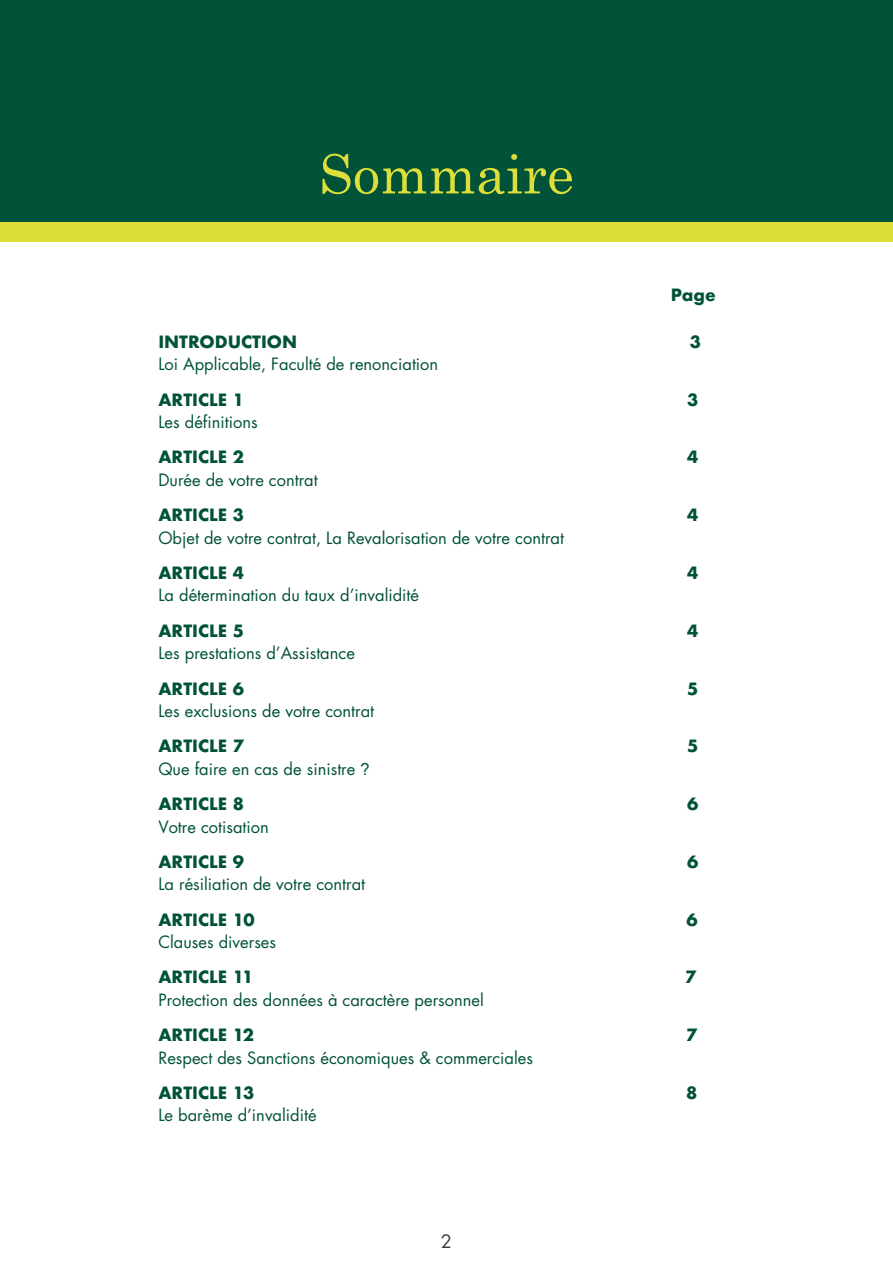
<style>
.page{position:relative;width:893px;height:1263px;background:#fff}
.page>*{position:absolute;margin:0;border:0;box-sizing:border-box;transform-origin:0 0}
.t1{font:54px "Century Schoolbook";color:#ddde3a}
.t2{font:18px "Futura";color:#3c3c3b}
.t3{font:16.5px/35.2px "Futura";color:#005239}
.t4{font:700 16.5px "Futura";color:#005239}
.s1{font-family:"Arial"}
.s2{font-weight:700}
</style>
<div class="page">
<div style="left:0;top:0;width:893px;height:223px;background:#005239"></div>
<div style="left:0;top:223px;width:893px;height:19px;background:#ddde3a"></div>
<h1 class="t1" style="left:319px;top:140px;width:257px">Sommaire</h1>
<p class="t4" style="left:671px;top:283px;width:46px">Page</p>
<p class="t4" style="left:158px;top:330px;width:140px">INTRODUCTION</p>
<p class="t4" style="left:690px;top:330px;width:13px">3</p>
<p class="t3" style="left:158px;top:346px;width:281px">Loi Applicable, Faculté de renonciation</p>
<p class="t4" style="left:158px;top:387px;width:87px">ARTICLE 1</p>
<p class="t4" style="left:687px;top:387px;width:13px">3</p>
<p class="t3" style="left:158px;top:404px;width:101px">Les définitions</p>
<p class="t4" style="left:158px;top:445px;width:87px">ARTICLE 2</p>
<p class="t4" style="left:687px;top:445px;width:13px">4</p>
<p class="t3" style="left:158px;top:462px;width:161px">Durée de votre contrat</p>
<p class="t4" style="left:158px;top:503px;width:87px">ARTICLE 3</p>
<p class="t4" style="left:687px;top:503px;width:13px">4</p>
<p class="t3" style="left:158px;top:520px;width:407px">Objet de votre contrat, La Revalorisation de votre contrat</p>
<p class="t4" style="left:158px;top:561px;width:87px">ARTICLE 4</p>
<p class="t4" style="left:687px;top:561px;width:13px">4</p>
<p class="t3" style="left:158px;top:577px;width:262px">La détermination du taux d’invalidité</p>
<p class="t4" style="left:158px;top:619px;width:87px">ARTICLE 5</p>
<p class="t4" style="left:687px;top:619px;width:13px">4</p>
<p class="t3" style="left:158px;top:635px;width:198px">Les prestations d’Assistance</p>
<p class="t4" style="left:158px;top:676px;width:87px">ARTICLE 6</p>
<p class="t4" style="left:687px;top:676px;width:13px">5</p>
<p class="t3" style="left:158px;top:693px;width:217px">Les exclusions de votre contrat</p>
<p class="t4" style="left:158px;top:734px;width:87px">ARTICLE 7</p>
<p class="t4" style="left:687px;top:734px;width:13px">5</p>
<p class="t3" style="left:158px;top:751px;width:213px">Que faire en cas de sinistre <span class="s1">?<br></span><span class="s2">ARTICLE 8</span></p>
<p class="t4" style="left:687px;top:792px;width:13px">6</p>
<p class="t3" style="left:158px;top:809px;width:112px">Votre cotisation</p>
<p class="t4" style="left:158px;top:850px;width:87px">ARTICLE 9</p>
<p class="t4" style="left:687px;top:850px;width:13px">6</p>
<p class="t3" style="left:158px;top:866px;width:208px">La résiliation de votre contrat</p>
<p class="t4" style="left:158px;top:907px;width:98px">ARTICLE 10</p>
<p class="t4" style="left:687px;top:907px;width:13px">6</p>
<p class="t3" style="left:158px;top:924px;width:119px">Clauses diverses</p>
<p class="t4" style="left:158px;top:965px;width:96px">ARTICLE 11</p>
<p class="t4" style="left:685px;top:965px;width:13px">7</p>
<p class="t3" style="left:158px;top:982px;width:327px">Protection des données à caractère personnel</p>
<p class="t4" style="left:158px;top:1023px;width:97px">ARTICLE 12</p>
<p class="t4" style="left:686px;top:1023px;width:13px">7</p>
<p class="t3" style="left:158px;top:1040px;width:376px">Respect des Sanctions économiques &amp; commerciales</p>
<p class="t4" style="left:158px;top:1081px;width:97px">ARTICLE 13</p>
<p class="t4" style="left:686px;top:1081px;width:13px">8</p>
<p class="t3" style="left:158px;top:1097px;width:160px">Le barème d’invalidité</p>
<p class="t2" style="left:441px;top:1229px;width:13px">2</p>
</div>
